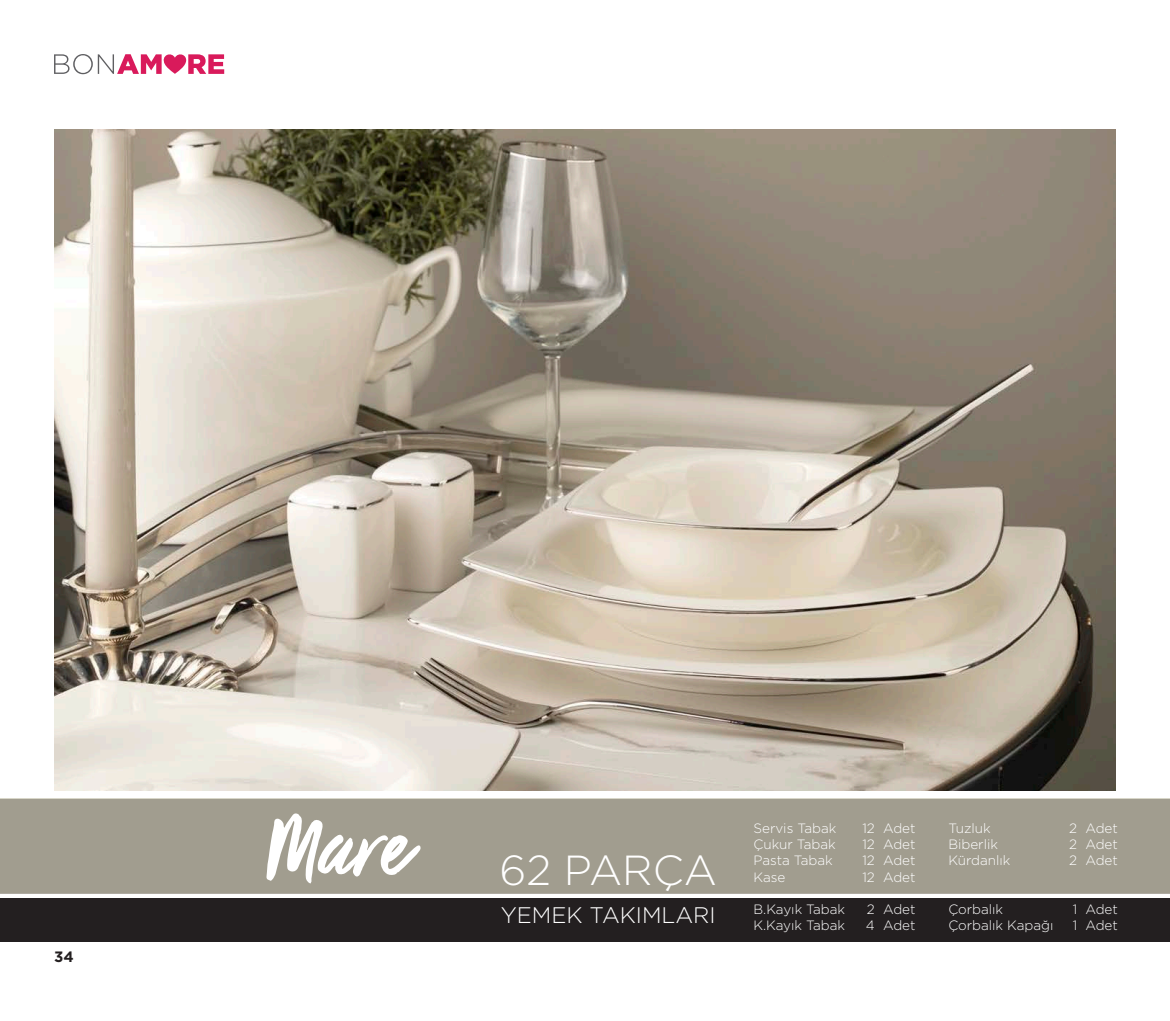
<style>
.page{position:relative;width:1170px;height:1021px;background:#fff}
.page>*{position:absolute;margin:0;border:0;box-sizing:border-box;transform-origin:0 0}
.t1{font:96px "Viva Beautiful C";color:#fff}
.t2{font:300 42px "Gotham";color:#fff}
.t3{font:300 22.5px "Gotham";color:#fff}
.t4{font:700 15px "Gotham";color:#231f20}
.t5{font:300 13.5px "Gotham";color:#fff}
</style>
<div class="page">
<hr style="left:1169px;top:107px;width:1px;height:94px;background:#c7c4af">
<div style="left:0;top:898px;width:1169px;height:43px;background:#231f20"></div>
<svg style="left:54px;top:54px;width:170px;height:20px"></svg>
<div style="left:0;top:799px;width:1169px;height:94px;background:#a19d8f"></div>
<hr style="left:1169px;top:108px;width:1px;height:94px;background:#847e70">
<hr style="left:1169px;top:210px;width:1px;height:44px;background:#231f20">
<img style="left:54px;top:129px;width:1061px;height:661px">
<p class="t4" style="left:54px;top:948px;width:27px">3434</p>
<p class="t1" style="left:267px;top:782px;width:145px">Mare</p>
<p class="t2" style="left:499px;top:843px;width:219px">62 PARÇA</p>
<p class="t3" style="left:500px;top:900px;width:216px">YEMEK TAKIMLARI</p>
<p class="t5" style="left:753px;top:819px;width:84px">Servis Tabak</p>
<p class="t5" style="left:753px;top:835px;width:84px">Çukur Tabak</p>
<p class="t5" style="left:753px;top:852px;width:81px">Pasta Tabak</p>
<p class="t5" style="left:753px;top:868px;width:33px">Kase</p>
<p class="t5" style="left:753px;top:900px;width:93px">B.Kayık Tabak</p>
<p class="t5" style="left:753px;top:916px;width:93px">K.Kayık Tabak</p>
<p class="t5" style="left:862px;top:819px;width:55px">12 Adet</p>
<p class="t5" style="left:862px;top:835px;width:55px">12 Adet</p>
<p class="t5" style="left:862px;top:852px;width:55px">12 Adet</p>
<p class="t5" style="left:862px;top:868px;width:55px">12 Adet</p>
<p class="t5" style="left:866px;top:900px;width:50px">2 Adet</p>
<p class="t5" style="left:865px;top:916px;width:51px">4 Adet</p>
<p class="t5" style="left:948px;top:819px;width:44px">Tuzluk</p>
<p class="t5" style="left:948px;top:835px;width:51px">Biberlik</p>
<p class="t5" style="left:948px;top:852px;width:63px">Kürdanlık</p>
<p class="t5" style="left:948px;top:900px;width:56px">Çorbalık</p>
<p class="t5" style="left:948px;top:916px;width:107px">Çorbalık Kapağı</p>
<p class="t5" style="left:1069px;top:819px;width:50px">2 Adet</p>
<p class="t5" style="left:1069px;top:835px;width:50px">2 Adet</p>
<p class="t5" style="left:1069px;top:852px;width:50px">2 Adet</p>
<p class="t5" style="left:1072px;top:900px;width:47px">1 Adet</p>
<p class="t5" style="left:1072px;top:916px;width:47px">1 Adet</p>
</div>
